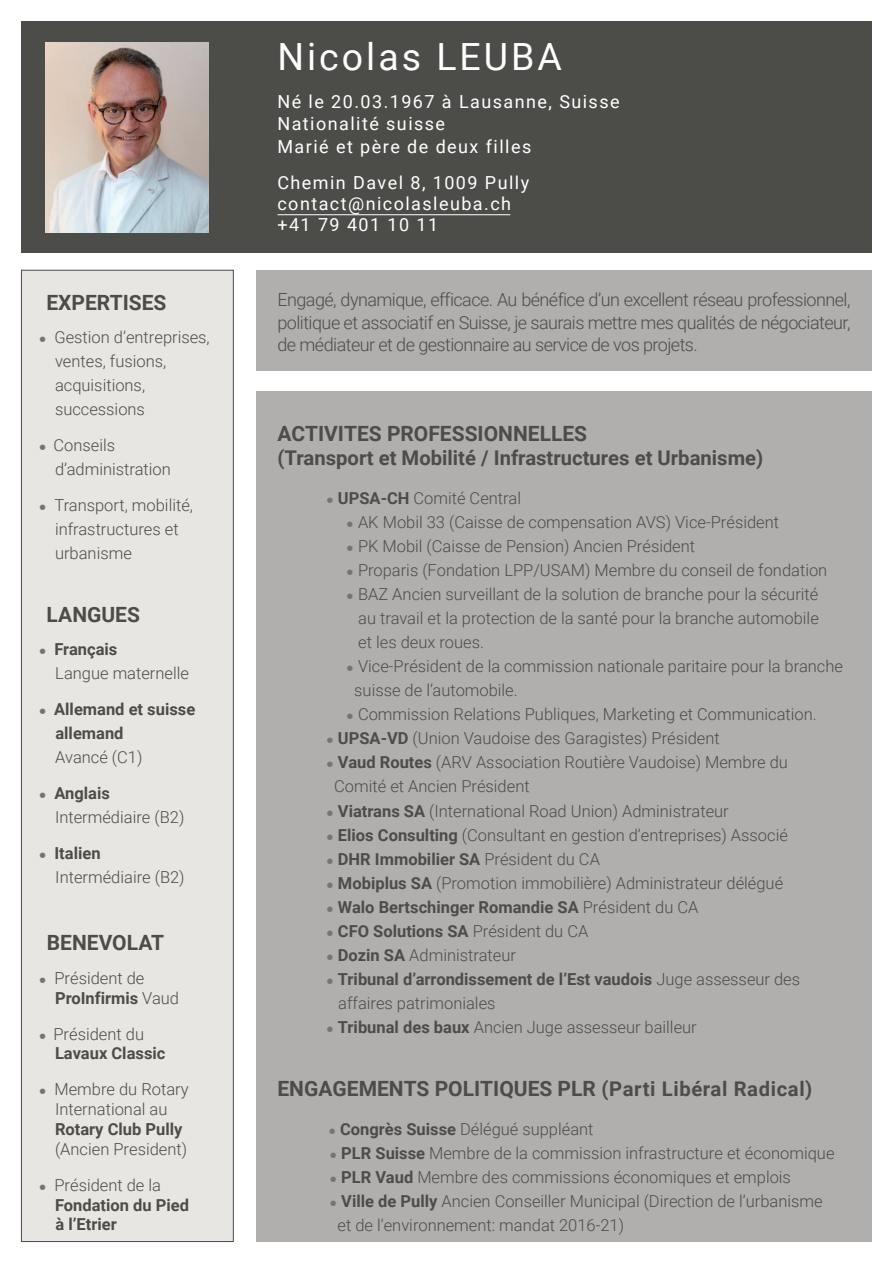
<style>
.page{position:relative;width:893px;height:1263px;background:#fff}
.page>*{position:absolute;margin:0;border:0;box-sizing:border-box;transform-origin:0 0}
.t1{font:37.5px "Roboto";letter-spacing:.08em;color:#fff}
.t2{font:700 21px "Roboto";color:#4c4c49}
.t3{font:700 20.25px "Roboto";color:#4c4c49}
.t4{font:300 18px/22.5px "Roboto";letter-spacing:-.03em;color:#4c4c49;text-align:justify}
.t5{font:18px/22.5px "Roboto";letter-spacing:.08em;color:#fff}
.t6{font:300 16.5px/24px "Roboto";color:#4c4c49}
.t7{font:700 16.5px/19.8px "Roboto";color:#4c4c49}
.s1{font-family:"New Paris Skyline";font-weight:400;color:#757572}
.s2{font-weight:700}
.s3{font-weight:300}
.s4{font-size:20.25px}
</style>
<div class="page">
<div style="left:21px;top:21px;width:851px;height:232px;background:#4c4c49"></div>
<div style="left:21px;top:270px;width:213px;height:972px;background:#e8e6e3;border:1px solid #4c4c49"></div>
<img style="left:45px;top:43px;width:163px;height:190px">
<div style="left:256px;top:391px;width:616px;height:851px;background:#b0afad"></div>
<div style="left:256px;top:270px;width:616px;height:101px;background:#b0afad"></div>
<hr style="left:277px;top:214px;width:233px;height:1px;background:#fff">
<p class="t2" style="left:46px;top:288px;width:122px">EXPERTISES</p>
<p class="t6" style="left:55px;top:324px;width:156px;text-indent:-16px"><span class="s1">•</span> Gestion d’entreprises, ventes, fusions, acquisitions, successions</p>
<p class="t6" style="left:55px;top:432px;width:117px;text-indent:-16px"><span class="s1">•</span> Conseils d’administration</p>
<p class="t6" style="left:55px;top:492px;width:140px;text-indent:-16px"><span class="s1">•</span> Transport, mobilité, infrastructures et urbanisme</p>
<p class="t2" style="left:47px;top:599px;width:95px">LANGUES</p>
<p class="t6" style="left:55px;top:637px;width:135px;text-indent:-16px"><span class="s1">•</span> <span class="s2">Français<br></span>Langue maternelle</p>
<p class="t7" style="left:55px;top:697px;width:141px;line-height:24px;text-indent:-16px"><span class="s1">•</span> Allemand et suisse allemand</p>
<p class="t6" style="left:55px;top:745px;width:89px">Avancé (C1)</p>
<p class="t6" style="left:55px;top:781px;width:131px;text-indent:-16px"><span class="s1">•</span> <span class="s2">Anglais<br></span>Intermédiaire (B2)</p>
<p class="t6" style="left:55px;top:841px;width:131px;text-indent:-16px"><span class="s1">•</span> <span class="s2">Italien<br></span>Intermédiaire (B2)</p>
<p class="t2" style="left:47px;top:928px;width:119px">BENEVOLAT</p>
<p class="t6" style="left:55px;top:967px;width:126px;line-height:19.8px;text-indent:-16px"><span class="s1">•</span> Président de<br><span class="s2">ProInfirmis</span> Vaud</p>
<p class="t7" style="left:55px;top:1023px;width:112px;text-indent:-16px"><span class="s1">•</span> <span class="s3">Président du<br></span>Lavaux Classic</p>
<p class="t6" style="left:39px;top:1079px;width:151px;line-height:19.8px;text-align:center"><span class="s1">•</span> Membre du Rotary<br>International au</p>
<p class="t7" style="left:55px;top:1118px;width:129px">Rotary Club Pully</p>
<p class="t6" style="left:55px;top:1136px;width:134px">(Ancien President)</p>
<p class="t7" style="left:55px;top:1174px;width:136px;text-indent:-16px"><span class="s1">•</span> <span class="s3">Président de la<br></span>Fondation du Pied à l’Etrier</p>
<h1 class="t1" style="left:277px;top:31px;width:286px">Nicolas LEUBA</h1>
<p class="t5" style="left:277px;top:89px;width:344px">Né le 20.03.1967 à Lausanne, Suisse<br>Nationalité suisse<br>Marié et père de deux filles</p>
<p class="t5" style="left:277px;top:171px;width:253px;line-height:21px">Chemin Davel 8, 1009 Pully contact@nicolasleuba.ch +41 79 401 10 11</p>
<p class="t4" style="left:277px;top:288px;width:574px">Engagé, dynamique, efficace. Au bénéfice d’un excellent réseau professionnel, politique et associatif en Suisse, je saurais mettre mes qualités de négociateur, de médiateur et de gestionnaire au service de vos projets.</p>
<p class="t2" style="left:277px;top:419px;width:311px">ACTIVITES PROFESSIONNELLES</p>
<p class="t3" style="left:277px;top:444px;width:487px">(Transport et Mobilité / Infrastructures et Urbanisme)</p>
<p class="t6" style="left:326px;top:486px;width:196px"><span class="s1">•</span> <span class="s2">UPSA-CH</span> Comité Central</p>
<p class="t6" style="left:346px;top:510px;width:434px"><span class="s1">•</span> AK Mobil 33 (Caisse de compensation AVS) Vice-Président</p>
<p class="t6" style="left:346px;top:534px;width:350px"><span class="s1">•</span> PK Mobil (Caisse de Pension) Ancien Président</p>
<p class="t6" style="left:346px;top:558px;width:482px"><span class="s1">•</span> Proparis (Fondation LPP/USAM) Membre du conseil de fondation</p>
<p class="t6" style="left:358px;top:582px;width:462px;text-align:justify;text-indent:-12px"><span class="s1">•</span> BAZ Ancien surveillant de la solution de branche pour la sécurité au travail et la protection de la santé pour la branche automobile et les deux roues.</p>
<p class="t6" style="left:354px;top:654px;width:490px;text-indent:-8px"><span class="s1">•</span> Vice-Président de la commission nationale paritaire pour la branche suisse de l’automobile.</p>
<p class="t6" style="left:346px;top:702px;width:472px"><span class="s1">•</span> Commission Relations Publiques, Marketing et Communication.</p>
<p class="t6" style="left:326px;top:726px;width:395px"><span class="s1">•</span> <span class="s2">UPSA-VD</span> (Union Vaudoise des Garagistes) Président</p>
<p class="t6" style="left:334px;top:750px;width:455px;text-indent:-8px"><span class="s1">•</span> <span class="s2">Vaud Routes</span> (ARV Association Routière Vaudoise) Membre du<br>Comité et Ancien Président</p>
<p class="t6" style="left:326px;top:798px;width:404px"><span class="s1">•</span> <span class="s2">Viatrans SA</span> (International Road Union) Administrateur</p>
<p class="t6" style="left:326px;top:822px;width:463px"><span class="s1">•</span> <span class="s2">Elios Consulting</span> (Consultant en gestion d’entreprises) Associé</p>
<p class="t7" style="left:326px;top:848px;width:275px"><span class="s1">•</span> DHR Immobilier SA <span class="s3">Président du CA</span></p>
<p class="t6" style="left:326px;top:870px;width:458px"><span class="s1">•</span> <span class="s2">Mobiplus SA</span> (Promotion immobilière) Administrateur délégué</p>
<p class="t7" style="left:326px;top:896px;width:374px"><span class="s1">•</span> Walo Bertschinger Romandie SA <span class="s3">Président du CA</span></p>
<p class="t7" style="left:326px;top:920px;width:264px"><span class="s1">•</span> CFO Solutions SA <span class="s3">Président du CA</span></p>
<p class="t6" style="left:326px;top:942px;width:191px"><span class="s1">•</span> <span class="s2">Dozin SA</span> Administrateur</p>
<p class="t7" style="left:338px;top:966px;width:463px;line-height:24px;text-indent:-12px"><span class="s1">•</span> Tribunal d’arrondissement de l’Est vaudois <span class="s3">Juge assesseur des affaires patrimoniales</span></p>
<p class="t6" style="left:326px;top:1014px;width:372px"><span class="s1">•</span> <span class="s2">Tribunal des baux</span> Ancien Juge assesseur bailleur</p>
<p class="t2" style="left:277px;top:1074px;width:536px">ENGAGEMENTS POLITIQUES PLR <span class="s4">(Parti Libéral Radical)</span></p>
<p class="t6" style="left:328px;top:1116px;width:267px"><span class="s1">•</span> <span class="s2">Congrès Suisse</span> Délégué suppléant</p>
<p class="t6" style="left:330px;top:1140px;width:506px"><span class="s1">•</span> <span class="s2">PLR Suisse</span> Membre de la commission infrastructure et économique</p>
<p class="t6" style="left:330px;top:1164px;width:463px"><span class="s1">•</span> <span class="s2">PLR Vaud</span> Membre des commissions économiques et emplois</p>
<p class="t6" style="left:338px;top:1188px;width:486px;text-indent:-8px"><span class="s1">•</span> <span class="s2">Ville de Pully</span> Ancien Conseiller Municipal (Direction de l’urbanisme et de l’environnement: mandat 2016-21)</p>
</div>
